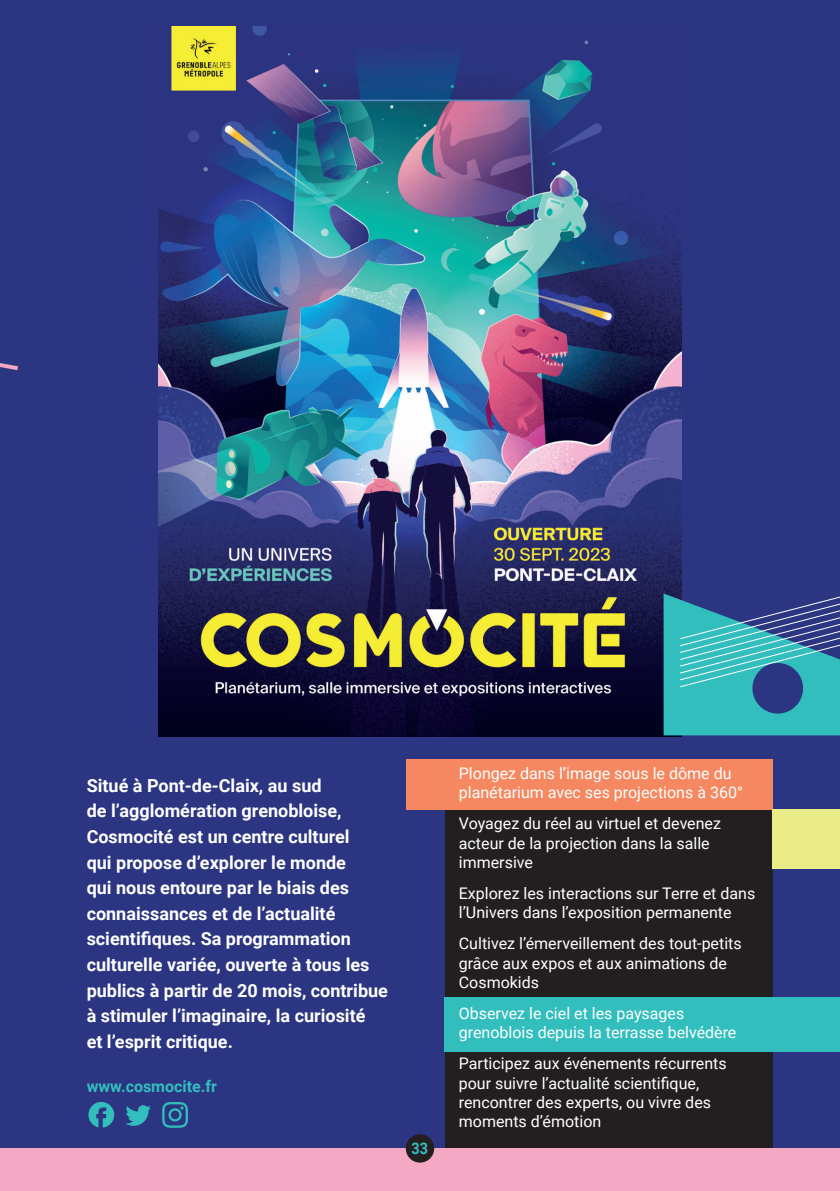
<style>
.page{position:relative;width:840px;height:1191px;background:#fff}
.page>*{position:absolute;margin:0;border:0;box-sizing:border-box;transform-origin:0 0}
.t1{font:700 18px/25.6px "Roboto";color:#fff}
.t2{font:16px/19.2px "Roboto";color:#fff}
.texte_courant{font:700 16px "Roboto";color:#33bebe}
.texte_courant-2{font:700 16px "Roboto";color:#33bebe;scale:.9 1}
</style>
<div class="page">
<div style="left:0;top:0;width:839px;height:1156px;background:#2b3581"></div>
<div style="left:444px;top:770px;width:328px;height:381px;background:#231f20"></div>
<div style="left:405px;top:759px;width:367px;height:50px;background:#f58860"></div>
<div style="left:444px;top:997px;width:395px;height:54px;background:#33bebe"></div>
<div style="left:772px;top:809px;width:67px;height:60px;background:#eaec88"></div>
<svg style="left:0;top:363px;width:18px;height:8px"></svg>
<div style="left:0;top:1148px;width:839px;height:43px;background:#f5a8c4"></div>
<div style="left:405px;top:1134px;width:29px;height:28px;background:#231f20;border-radius:50%"></div>
<img style="left:158px;top:26px;width:522px;height:710px">
<svg style="left:88px;top:1102px;width:26px;height:25px"></svg>
<svg style="left:125px;top:1105px;width:26px;height:20px"></svg>
<svg style="left:162px;top:1102px;width:26px;height:25px"></svg>
<svg style="left:663px;top:589px;width:176px;height:146px"></svg>
<div style="left:752px;top:663px;width:50px;height:50px;background:#2b3581;border-radius:50%"></div>
<p class="t1" style="left:87px;top:772px;width:302px">Situé à Pont-de-Claix, au sud<br>de l’agglomération grenobloise, Cosmocité est un centre culturel<br>qui propose d’explorer le monde<br>qui nous entoure par le biais des connaissances et de l’actualité scientifiques. Sa programmation culturelle variée, ouverte à tous les publics à partir de 20 mois, contribue à stimuler l’imaginaire, la curiosité</p>
<p class="t1" style="left:87px;top:1028px;width:148px">et l’esprit critique.</p>
<p class="texte_courant" style="left:87px;top:1075px;width:132px">www.cosmocite.fr</p>
<p class="texte_courant-2" style="left:411px;top:1137px;width:20px">33</p>
<p class="t2" style="left:458px;top:763px;width:285px">Plongez dans l’image sous le dôme du planétarium avec ses projections à 360°</p>
<p class="t2" style="left:458px;top:813px;width:263px">Voyagez du réel au virtuel et devenez</p>
<p class="t2" style="left:458px;top:832px;width:252px">acteur de la projection dans la salle immersive</p>
<p class="t2" style="left:458px;top:883px;width:298px">Explorez les interactions sur Terre et dans l’Univers dans l’exposition permanente</p>
<p class="t2" style="left:458px;top:933px;width:284px">Cultivez l’émerveillement des tout-petits grâce aux expos et aux animations de<br>Cosmokids</p>
<p class="t2" style="left:458px;top:1003px;width:279px">Observez le ciel et les paysages grenoblois depuis la terrasse belvédère</p>
<p class="t2" style="left:458px;top:1053px;width:269px">Participez aux événements récurrents</p>
<p class="t2" style="left:458px;top:1072px;width:253px">pour suivre l’actualité scientifique, rencontrer des experts, ou vivre des moments d’émotion</p>
</div>
